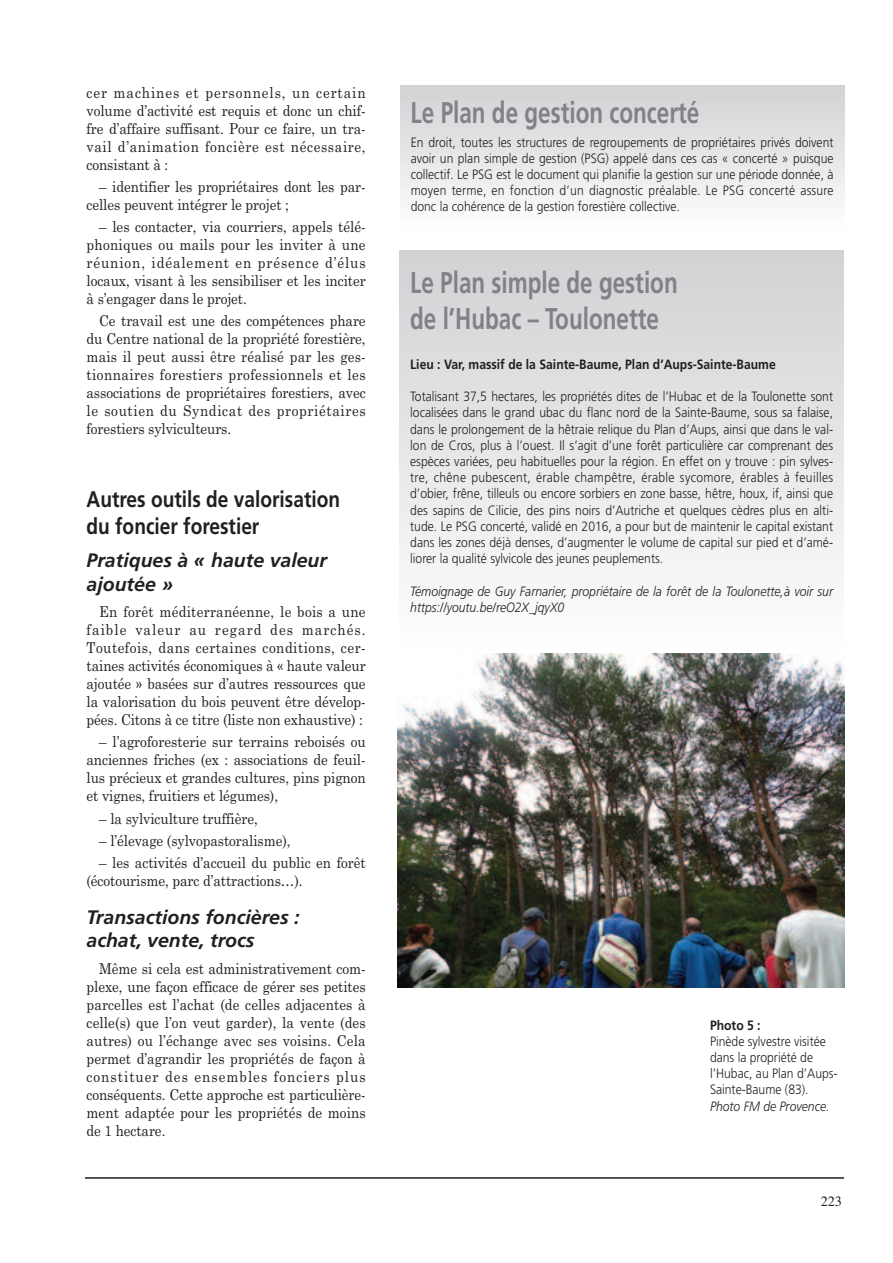
<style>
.page{position:relative;width:893px;height:1263px;background:#fff}
.page>*{position:absolute;margin:0;border:0;box-sizing:border-box;transform-origin:0 0}
.t1{font:700 30px/36px "Frutiger LT Std";color:#808285;scale:.75 1}
.t2{font:700 22.5px/27px "Frutiger LT Std";color:#231f20;scale:.85 1}
.t3{font:italic 700 19.5px/23.4px "Frutiger LT Std";color:#231f20}
.t4{font:15px/18px "Century Schoolbook";letter-spacing:-.005em;color:#231f20;text-align:justify;scale:.9 1}
.t5{font:14.25px "Times";color:#231f20}
.t6{font:300 13.5px/16.2px "Frutiger LT Std";color:#231f20;text-align:justify;scale:.9 1}
.t7{font:italic 300 13.5px/16.2px "Frutiger LT Std";color:#231f20;scale:.9 1}
.t8{font:700 13.5px "Frutiger LT Std";color:#231f20;scale:.9 1}
</style>
<div class="page">
<hr style="left:85px;top:1177px;width:759px;height:2px;background:#231f20">
<div style="left:400px;top:250px;width:444px;height:401px;background:linear-gradient(to bottom,#d0d1d4,#fdfefe)"></div>
<div style="left:400px;top:85px;width:444px;height:145px;background:linear-gradient(to bottom,#d0d1d4,#fdfdfe)"></div>
<img style="left:397px;top:654px;width:447px;height:333px">
<p class="t4" style="left:87px;top:83px;width:312px">cer machines et personnels, un certain volume d’activité est requis et donc un chif&shy;fre d’affaire suffisant. Pour ce faire, un tra&shy;vail d’animation foncière est nécessaire, consistant à :</p>
<p class="t4" style="left:87px;top:178px;width:312px;text-indent:13px">– identifier les propriétaires dont les par&shy;celles peuvent intégrer le projet ;</p>
<p class="t4" style="left:87px;top:218px;width:312px;text-indent:13px">– les contacter, via courriers, appels télé&shy;phoniques ou mails pour les inviter à une réunion, idéalement en présence d’élus locaux, visant à les sensibiliser et les inciter à s’engager dans le projet.</p>
<p class="t4" style="left:87px;top:312px;width:312px;text-indent:13px">Ce travail est une des compétences phare du Centre national de la propriété forestière, mais il peut aussi être réalisé par les ges&shy;tionnaires forestiers professionnels et les associations de propriétaires forestiers, avec le soutien du Syndicat des propriétaires forestiers sylviculteurs.</p>
<h2 class="t2" style="left:87px;top:487px;width:300px">Autres outils de valorisation du foncier forestier</h2>
<h3 class="t3" style="left:87px;top:550px;width:242px">Pratiques à « haute valeur ajoutée »</h3>
<p class="t4" style="left:87px;top:603px;width:312px;text-indent:13px">En forêt méditerranéenne, le bois a une faible valeur au regard des marchés.<br>Toutefois, dans certaines conditions, cer&shy;taines activités économiques à « haute valeur ajoutée » basées sur d’autres ressources que la valorisation du bois peuvent être dévelop&shy;pées. Citons à ce titre (liste non exhaustive) :</p>
<p class="t4" style="left:87px;top:733px;width:312px;text-indent:13px">– l’agroforesterie sur terrains reboisés ou anciennes friches (ex : associations de feuil&shy;lus précieux et grandes cultures, pins pignon et vignes, fruitiers et légumes),</p>
<p class="t4" style="left:99px;top:809px;width:178px">– la sylviculture truffière,</p>
<p class="t4" style="left:99px;top:832px;width:214px">– l’élevage (sylvopastoralisme),</p>
<p class="t4" style="left:87px;top:854px;width:312px;text-indent:13px">– les activités d’accueil du public en forêt (écotourisme, parc d’attractions…).</p>
<h3 class="t3" style="left:87px;top:907px;width:215px">Transactions foncières : achat, vente, trocs</h3>
<p class="t4" style="left:87px;top:959px;width:312px;text-indent:13px">Même si cela est administrativement com&shy;plexe, une façon efficace de gérer ses petites parcelles est l’achat (de celles adjacentes à celle(s) que l’on veut garder), la vente (des autres) ou l’échange avec ses voisins. Cela permet d’agrandir les propriétés de façon à constituer des ensembles fonciers plus conséquents. Cette approche est particulière&shy;ment adaptée pour les propriétés de moins de 1 hectare.</p>
<h1 class="t1" style="left:411px;top:97px;width:387px">Le Plan de gestion concerté</h1>
<p class="t6" style="left:411px;top:135px;width:471px">En droit, toutes les structures de regroupements de propriétaires privés doivent avoir un plan simple de gestion (PSG) appelé dans ces cas « concerté » puisque collectif. Le PSG est le document qui planifie la gestion sur une période donnée, à moyen terme, en fonction d’un diagnostic préalable. Le PSG concerté assure donc la cohérence de la gestion forestière collective.</p>
<h1 class="t1" style="left:410px;top:267px;width:358px">Le Plan simple de gestion de l’Hubac – Toulonette</h1>
<p class="t8" style="left:410px;top:359px;width:408px">Lieu : Var, massif de la Sainte-Baume, Plan d’Aups-Sainte-Baume</p>
<p class="t6" style="left:410px;top:389px;width:471px">Totalisant 37,5 hectares, les propriétés dites de l’Hubac et de la Toulonette sont localisées dans le grand ubac du flanc nord de la Sainte-Baume, sous sa falaise, dans le prolongement de la hêtraie relique du Plan d’Aups, ainsi que dans le val&shy;lon de Cros, plus à l’ouest. Il s’agit d’une forêt particulière car comprenant des espèces variées, peu habituelles pour la région. En effet on y trouve : pin sylves&shy;tre, chêne pubescent, érable champêtre, érable sycomore, érables à feuilles d’obier, frêne, tilleuls ou encore sorbiers en zone basse, hêtre, houx, if, ainsi que des sapins de Cilicie, des pins noirs d’Autriche et quelques cèdres plus en alti&shy;tude. Le PSG concerté, validé en 2016, a pour but de maintenir le capital existant dans les zones déjà denses, d’augmenter le volume de capital sur pied et d’amé&shy;liorer la qualité sylvicole des jeunes peuplements.</p>
<p class="t7" style="left:410px;top:584px;width:471px">Témoignage de Guy Farnarier, propriétaire de la forêt de la Toulonette,à voir sur https://youtu.be/reO2X_jqyX0</p>
<p class="t8" style="left:710px;top:1019px;width:58px">Photo 5 :</p>
<p class="t6" style="left:710px;top:1034px;width:143px;text-align:left">Pinède sylvestre visitée dans la propriété de l’Hubac, au Plan d’Aups-<br>Sainte-Baume (83).</p>
<p class="t7" style="left:710px;top:1099px;width:134px">Photo FM de Provence.</p>
<p class="t5" style="left:821px;top:1193px;width:23px">223</p>
</div>
